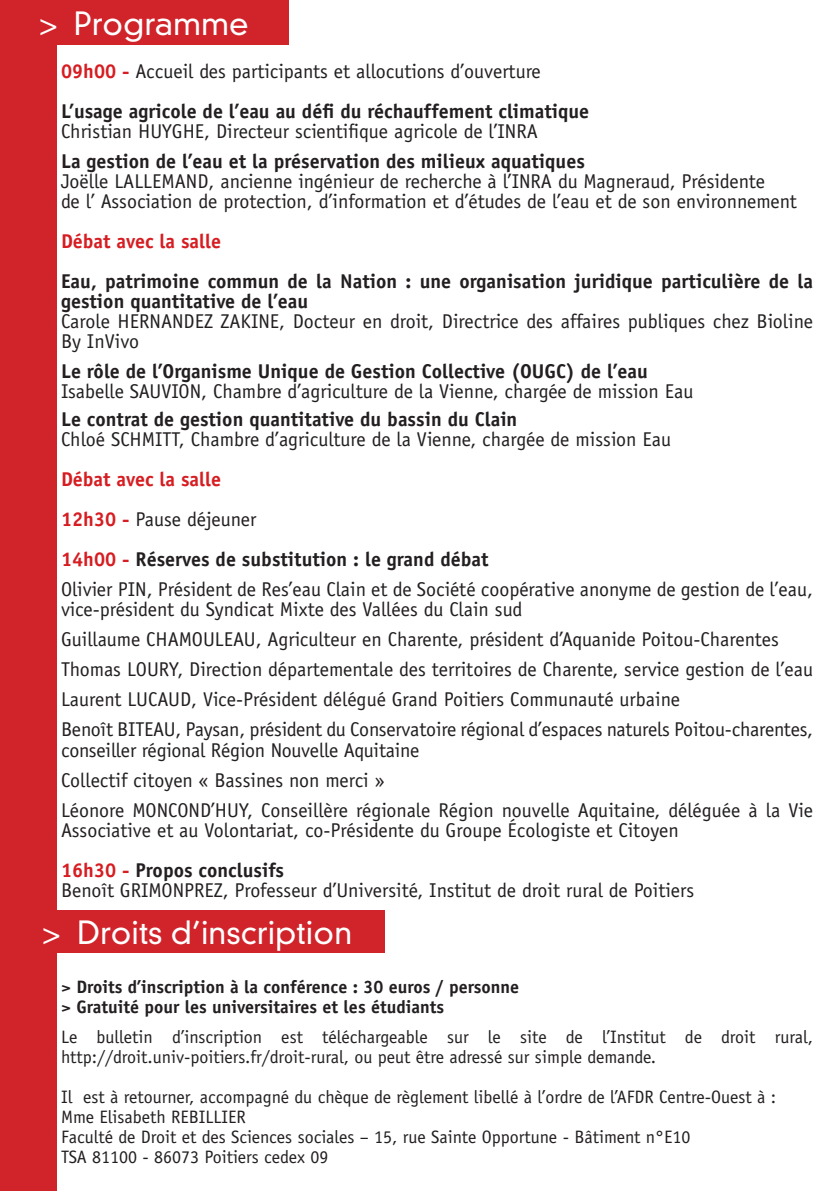
<style>
.page{position:relative;width:840px;height:1191px;background:#fff}
.page>*{position:absolute;margin:0;border:0;box-sizing:border-box;transform-origin:0 0}
.t1{font:300 31px "DIN Neuzeit Grotesk Std";color:#fff}
.adresse_fac_A5{font:20px/20px "Officina Sans Std";color:#231f20}
.adresse_fac_A5-2{font:700 20px/20px "Officina Sans Std";color:#231f20}
.adresse_fac_A5-3{font:700 20px "Officina Sans Std";color:#d61d22}
.adresse_fac_A5-4{font:18px/20px "Officina Sans Std";color:#231f20}
.adresse_fac_A5-5{font:700 18px "Officina Sans Std";color:#231f20}
.s1{font-weight:700;color:#d61d22}
.s2{color:#d61d22}
</style>
<div class="page">
<div style="left:0;top:0;width:57px;height:1191px;background:#d1232a"></div>
<div style="left:0;top:0;width:288px;height:44px;background:#d1232a"></div>
<div style="left:10px;top:910px;width:374px;height:43px;background:#d1232a"></div>
<p class="t1" style="left:39px;top:5px;width:211px">&gt; Programme</p>
<p class="adresse_fac_A5" style="left:61px;top:61px;width:481px"><span class="s1">09h00 -</span> Accueil des participants et allocutions d’ouverture</p>
<p class="adresse_fac_A5-2" style="left:61px;top:101px;width:529px">L’usage agricole de l’eau au défi du réchauffement climatique</p>
<p class="adresse_fac_A5" style="left:61px;top:121px;width:478px">Christian HUYGHE, Directeur scientifique agricole de l’INRA</p>
<p class="adresse_fac_A5-2" style="left:61px;top:151px;width:525px">La gestion de l’eau et la préservation des milieux aquatiques</p>
<p class="adresse_fac_A5" style="left:61px;top:171px;width:705px">Joëlle LALLEMAND, ancienne ingénieur de recherche à l’INRA du Magneraud, Présidente</p>
<p class="adresse_fac_A5" style="left:61px;top:191px;width:737px">de l’ Association de protection, d’information et d’études de l’eau et de son environnement</p>
<p class="adresse_fac_A5-3" style="left:61px;top:229px;width:161px">Débat avec la salle</p>
<p class="adresse_fac_A5-2" style="left:61px;top:271px;width:753px">Eau, patrimoine commun de la Nation : une organisation juridique particulière de la gestion quantitative de l’eau</p>
<p class="adresse_fac_A5" style="left:61px;top:311px;width:753px">Carole HERNANDEZ ZAKINE, Docteur en droit, Directrice des affaires publiques chez Bioline<br>By InVivo</p>
<p class="adresse_fac_A5-2" style="left:61px;top:361px;width:588px">Le rôle de l’Organisme Unique de Gestion Collective (OUGC) de l’eau</p>
<p class="adresse_fac_A5" style="left:61px;top:381px;width:633px">Isabelle SAUVION, Chambre d’agriculture de la Vienne, chargée de mission Eau</p>
<p class="adresse_fac_A5-2" style="left:61px;top:409px;width:457px">Le contrat de gestion quantitative du bassin du Clain</p>
<p class="adresse_fac_A5" style="left:61px;top:429px;width:611px">Chloé SCHMITT, Chambre d’agriculture de la Vienne, chargée de mission Eau</p>
<p class="adresse_fac_A5-3" style="left:61px;top:467px;width:161px">Débat avec la salle</p>
<p class="adresse_fac_A5" style="left:61px;top:509px;width:197px"><span class="s1">12h30 -</span> Pause déjeuner</p>
<p class="adresse_fac_A5-2" style="left:61px;top:549px;width:429px"><span class="s2">14h00 -</span> Réserves de substitution : le grand débat</p>
<p class="adresse_fac_A5" style="left:61px;top:579px;width:753px">Olivier PIN, Président de Res’eau Clain et de Société coopérative anonyme de gestion de l’eau, vice-président du Syndicat Mixte des Vallées du Clain sud</p>
<p class="adresse_fac_A5" style="left:61px;top:629px;width:719px">Guillaume CHAMOULEAU, Agriculteur en Charente, président d’Aquanide Poitou-Charentes</p>
<p class="adresse_fac_A5" style="left:61px;top:659px;width:753px">Thomas LOURY, Direction départementale des territoires de Charente, service gestion de l’eau</p>
<p class="adresse_fac_A5" style="left:61px;top:689px;width:620px">Laurent LUCAUD, Vice-Président délégué Grand Poitiers Communauté urbaine</p>
<p class="adresse_fac_A5" style="left:61px;top:719px;width:753px">Benoît BITEAU, Paysan, président du Conservatoire régional d’espaces naturels Poitou-charentes, conseiller régional Région Nouvelle Aquitaine</p>
<p class="adresse_fac_A5" style="left:61px;top:769px;width:325px">Collectif citoyen « Bassines non merci »</p>
<p class="adresse_fac_A5" style="left:61px;top:799px;width:753px">Léonore MONCOND’HUY, Conseillère régionale Région nouvelle Aquitaine, déléguée à la Vie<br>Associative et au Volontariat, co-Présidente du Groupe Écologiste et Citoyen</p>
<p class="adresse_fac_A5-2" style="left:61px;top:859px;width:224px"><span class="s2">16h30 -</span> Propos conclusifs</p>
<p class="adresse_fac_A5" style="left:61px;top:879px;width:634px">Benoît GRIMONPREZ, Professeur d’Université, Institut de droit rural de Poitiers</p>
<p class="t1" style="left:42px;top:913px;width:311px">&gt; Droits d’inscription</p>
<p class="adresse_fac_A5-5" style="left:61px;top:975px;width:459px">&gt; Droits d’inscription à la conférence : 30 euros / personne</p>
<p class="adresse_fac_A5-5" style="left:61px;top:995px;width:384px">&gt; Gratuité pour les universitaires et les étudiants</p>
<p class="adresse_fac_A5-4" style="left:61px;top:1027px;width:753px">Le bulletin d’inscription est téléchargeable sur le site de l’Institut de droit rural, http://droit.univ-poitiers.fr/droit-rural, ou peut être adressé sur simple demande.</p>
<p class="adresse_fac_A5-4" style="left:61px;top:1087px;width:716px">Il est à retourner, accompagné du chèque de règlement libellé à l’ordre de l’AFDR Centre-Ouest à :</p>
<p class="adresse_fac_A5-4" style="left:61px;top:1107px;width:630px">Mme Elisabeth REBILLIER<br>Faculté de Droit et des Sciences sociales – 15, rue Sainte Opportune - Bâtiment n°E10<br>TSA 81100 - 86073 Poitiers cedex 09</p>
</div>
